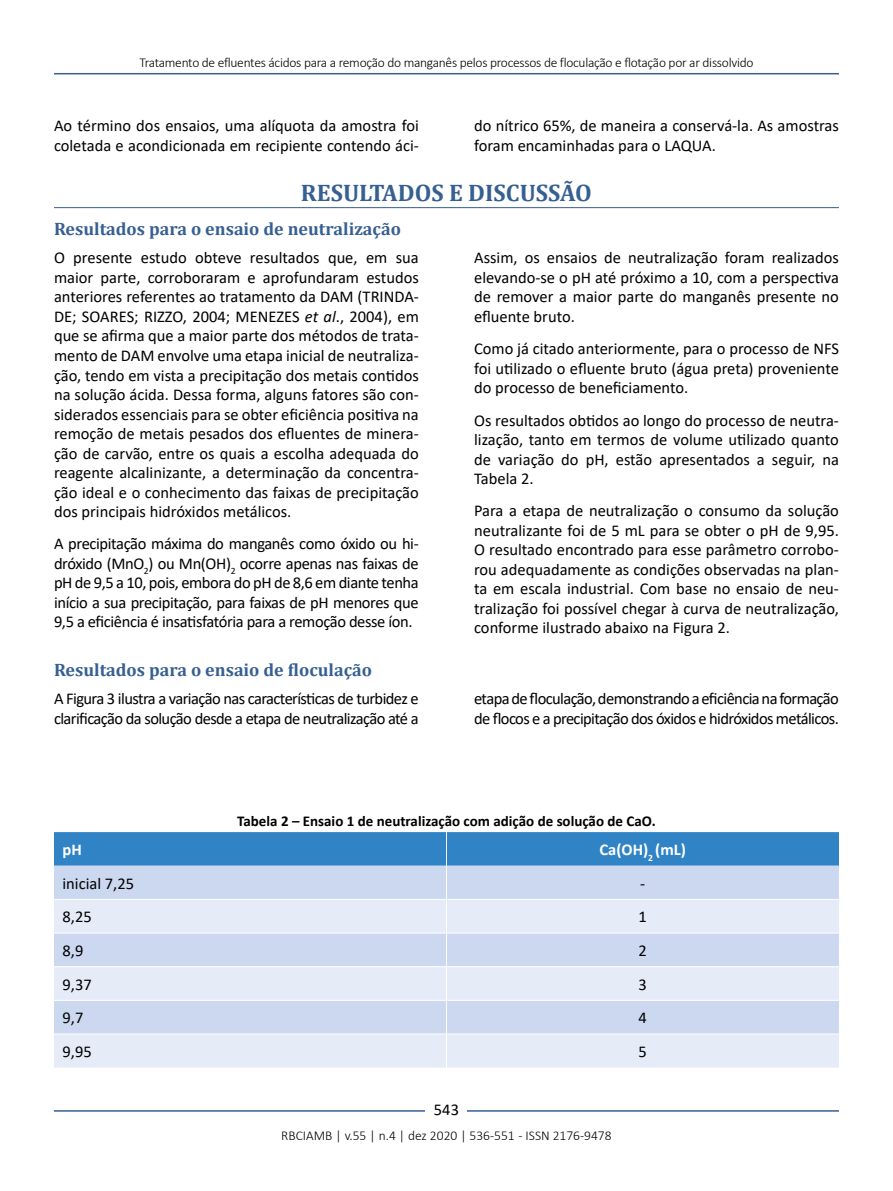
<style>
.page{position:relative;width:893px;height:1191px;background:#fff}
.page>*{position:absolute;margin:0;border:0;box-sizing:border-box;transform-origin:0 0}
.t1{font:700 24px "Cambria";color:#365f92}
.t2{font:700 18px "Cambria";color:#365f92}
.t3{font:16.5px/19.5px "Calibri";letter-spacing:-.01em;color:#000;text-align:justify}
.t4{font:16.5px/19.5px "Calibri";letter-spacing:-.035em;color:#000}
.t5{font:700 16.5px "Calibri";color:#fff}
.t6{font:700 15px "Calibri";color:#000}
.t7{font:300 13.5px "Calibri";letter-spacing:-.02em;color:#000}
.t8{font:300 13.5px "Calibri";color:#000}
.s1{font-style:italic}
</style>
<div class="page">
<hr style="left:54px;top:73px;width:785px;height:1px;background:#365f92">
<hr style="left:54px;top:1110px;width:785px;height:1px;background:#365f92">
<div style="left:426px;top:1096px;width:41px;height:26px;background:#fff"></div>
<hr style="left:54px;top:207px;width:785px;height:1px;background:#365f92">
<div style="left:54px;top:832px;width:785px;height:33px;background:#3084c6"></div>
<div style="left:54px;top:865px;width:785px;height:34px;background:#cbd8f0"></div>
<svg style="left:54px;top:900px;width:785px;height:167px;background:#dbe3f4"></svg>
<hr style="left:446px;top:832px;width:1px;height:33px;background:#fff">
<hr style="left:446px;top:865px;width:1px;height:34px;background:#fff">
<hr style="left:446px;top:899px;width:1px;height:33px;background:#fff">
<hr style="left:54px;top:932px;width:392px;height:1px;background:#fff">
<hr style="left:446px;top:932px;width:393px;height:1px;background:#fff">
<hr style="left:446px;top:933px;width:1px;height:33px;background:#fff">
<hr style="left:54px;top:966px;width:392px;height:1px;background:#fff">
<hr style="left:446px;top:966px;width:393px;height:1px;background:#fff">
<hr style="left:446px;top:967px;width:1px;height:33px;background:#fff">
<hr style="left:54px;top:1000px;width:392px;height:1px;background:#fff">
<hr style="left:446px;top:1000px;width:393px;height:1px;background:#fff">
<hr style="left:446px;top:1000px;width:1px;height:33px;background:#fff">
<hr style="left:54px;top:1033px;width:392px;height:1px;background:#fff">
<hr style="left:446px;top:1033px;width:393px;height:1px;background:#fff">
<hr style="left:446px;top:1034px;width:1px;height:33px;background:#fff">
<p class="t7" style="left:139px;top:54px;width:616px">Tratamento de efluentes ácidos para a remoção do manganês pelos processos de floculação e flotação por ar dissolvido</p>
<p class="t3" style="left:54px;top:116px;width:366px">Ao término dos ensaios, uma alíquota da amostra foi coletada e acondicionada em recipiente contendo áci-</p>
<p class="t3" style="left:474px;top:116px;width:366px">do nítrico 65%, de maneira a conservá-la. As amostras foram encaminhadas para o LAQUA.</p>
<h1 class="t1" style="left:301px;top:176px;width:293px">RESULTADOS E DISCUSSÃO</h1>
<p class="t2" style="left:54px;top:217px;width:348px">Resultados para o ensaio de neutralização</p>
<p class="t3" style="left:54px;top:248px;width:366px">O presente estudo obteve resultados que, em sua maior parte, corroboraram e aprofundaram estudos anteriores referentes ao tratamento da DAM (TRINDA-DE; SOARES; RIZZO, 2004; MENEZES <span class="s1">et al</span>., 2004), em que se afirma que a maior parte dos métodos de trata&shy;mento de DAM envolve uma etapa inicial de neutraliza&shy;ção, tendo em vista a precipitação dos metais contidos na solução ácida. Dessa forma, alguns fatores são con&shy;siderados essenciais para se obter eficiência positiva na remoção de metais pesados dos efluentes de minera&shy;ção de carvão, entre os quais a escolha adequada do reagente alcalinizante, a determinação da concentra&shy;ção ideal e o conhecimento das faixas de precipitação dos principais hidróxidos metálicos.</p>
<p class="t3" style="left:54px;top:534px;width:366px">A precipitação máxima do manganês como óxido ou hi&shy;dróxido (MnO<sub>2</sub>) ou Mn(OH)<sub>2</sub> ocorre apenas nas faixas de pH de 9,5 a 10, pois, embora do pH de 8,6 em diante tenha início a sua precipitação, para faixas de pH menores que 9,5 a eficiência é insatisfatória para a remoção desse íon.</p>
<p class="t3" style="left:474px;top:248px;width:366px">Assim, os ensaios de neutralização foram realizados elevando-se o pH até próximo a 10, com a perspectiva de remover a maior parte do manganês presente no efluente bruto.</p>
<p class="t3" style="left:474px;top:338px;width:366px">Como já citado anteriormente, para o processo de NFS foi utilizado o efluente bruto (água preta) proveniente do processo de beneficiamento.</p>
<p class="t3" style="left:474px;top:410px;width:366px">Os resultados obtidos ao longo do processo de neutra&shy;lização, tanto em termos de volume utilizado quanto de variação do pH, estão apresentados a seguir, na Tabela 2.</p>
<p class="t3" style="left:474px;top:501px;width:366px">Para a etapa de neutralização o consumo da solução neutralizante foi de 5 mL para se obter o pH de 9,95.<br>O resultado encontrado para esse parâmetro corrobo&shy;rou adequadamente as condições observadas na plan&shy;ta em escala industrial. Com base no ensaio de neu&shy;tralização foi possível chegar à curva de neutralização, conforme ilustrado abaixo na Figura 2.</p>
<p class="t2" style="left:54px;top:657px;width:320px">Resultados para o ensaio de floculação</p>
<p class="t4" style="left:54px;top:688px;width:366px">A Figura 3 ilustra a variação nas características de turbidez e clarificação da solução desde a etapa de neutralização até a</p>
<p class="t4" style="left:474px;top:688px;width:366px">etapa de floculação, demonstrando a eficiência na formação de flocos e a precipitação dos óxidos e hidróxidos metálicos.</p>
<p class="t6" style="left:237px;top:810px;width:420px">Tabela 2 – Ensaio 1 de neutralização com adição de solução de CaO.</p>
<p class="t5" style="left:63px;top:838px;width:21px">pH</p>
<p class="t5" style="left:599px;top:838px;width:88px">Ca(OH)<sub>2</sub> (mL)</p>
<p class="t3" style="left:63px;top:873px;width:73px">inicial 7,25</p>
<p class="t3" style="left:640px;top:873px;width:7px">-</p>
<p class="t3" style="left:63px;top:906px;width:31px">8,25</p>
<p class="t3" style="left:639px;top:906px;width:10px">1</p>
<p class="t3" style="left:63px;top:940px;width:22px">8,9</p>
<p class="t3" style="left:639px;top:940px;width:10px">2</p>
<p class="t3" style="left:63px;top:974px;width:31px">9,37</p>
<p class="t3" style="left:639px;top:974px;width:10px">3</p>
<p class="t3" style="left:63px;top:1007px;width:22px">9,7</p>
<p class="t3" style="left:639px;top:1007px;width:10px">4</p>
<p class="t3" style="left:63px;top:1041px;width:31px">9,95</p>
<p class="t3" style="left:639px;top:1041px;width:10px">5</p>
<p class="t3" style="left:434px;top:1099px;width:27px">543</p>
<p class="t8" style="left:281px;top:1126px;width:332px">RBCIAMB | v.55 | n.4 | dez 2020 | 536-551 - ISSN 2176-9478</p>
</div>
